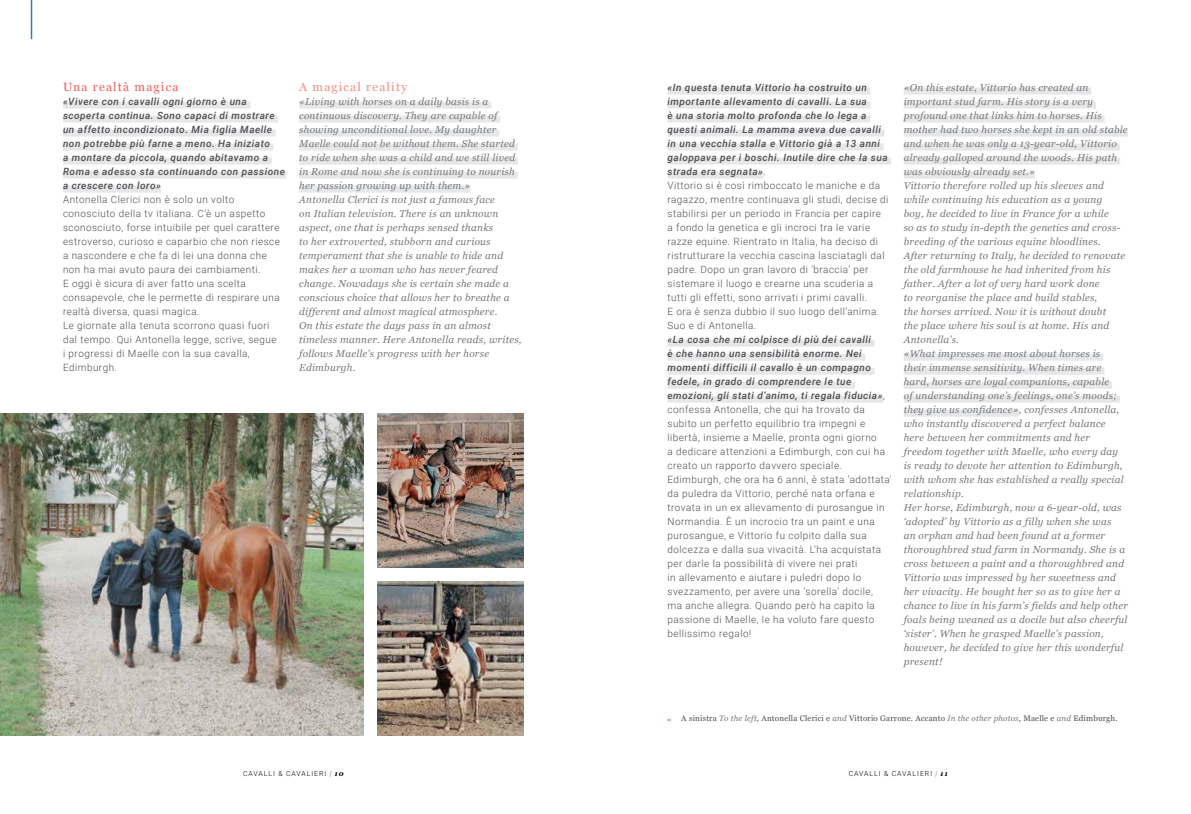
<style>
.page{position:relative;width:1191px;height:814px;background:#fff}
.page>*{position:absolute;margin:0;border:0;box-sizing:border-box;transform-origin:0 0}
.t1{font:12px "Georgia";letter-spacing:.1em;color:#f15b5b}
.t2{font:12px "Georgia";letter-spacing:.1em;color:#f58c81}
.t3{font:700 11px "Georgia";color:#f15b5b}
.t4{font:italic 10px/14px "Georgia";letter-spacing:.025em;color:#77787b}
.t5{font:300 10px/14px "Roboto";letter-spacing:.05em;color:#4d4d4f}
.t6{font:italic 500 10px/14px "Roboto";letter-spacing:.05em;color:#4d4d4f}
.t7{font:8px "Georgia";letter-spacing:.025em;color:#4d4d4f}
.t8{font:300 7px "Roboto";letter-spacing:.135em;color:#000}
.s1{font-weight:500;font-style:italic}
.s2{font-style:italic;color:#77787b}
.s3{font-weight:700;font-style:italic;color:#939598}
.s4{font-family:"Georgia";font-weight:700;font-style:italic}
</style>
<div class="page">
<hr style="left:31px;top:0;width:1px;height:39px;background:#3d75ba">
<div style="left:63px;top:101px;width:187px;height:7px;background:#e6e7e8"></div>
<div style="left:63px;top:115px;width:215px;height:7px;background:#e6e7e8"></div>
<div style="left:63px;top:129px;width:213px;height:7px;background:#e6e7e8"></div>
<div style="left:63px;top:143px;width:210px;height:7px;background:#e6e7e8"></div>
<div style="left:63px;top:157px;width:209px;height:7px;background:#e6e7e8"></div>
<div style="left:63px;top:171px;width:224px;height:7px;background:#e6e7e8"></div>
<div style="left:63px;top:185px;width:98px;height:7px;background:#e6e7e8"></div>
<div style="left:299px;top:101px;width:192px;height:7px;background:#e6e7e8"></div>
<div style="left:299px;top:115px;width:201px;height:7px;background:#e6e7e8"></div>
<div style="left:299px;top:129px;width:200px;height:7px;background:#e6e7e8"></div>
<div style="left:299px;top:143px;width:219px;height:7px;background:#e6e7e8"></div>
<div style="left:299px;top:157px;width:219px;height:7px;background:#e6e7e8"></div>
<div style="left:299px;top:171px;width:219px;height:7px;background:#e6e7e8"></div>
<div style="left:299px;top:185px;width:171px;height:7px;background:#e6e7e8"></div>
<img style="left:0;top:413px;width:364px;height:322px">
<div style="left:903px;top:87px;width:188px;height:7px;background:#e6e7e8"></div>
<div style="left:903px;top:101px;width:193px;height:7px;background:#e6e7e8"></div>
<div style="left:903px;top:115px;width:201px;height:7px;background:#e6e7e8"></div>
<div style="left:903px;top:129px;width:225px;height:7px;background:#e6e7e8"></div>
<div style="left:903px;top:143px;width:216px;height:7px;background:#e6e7e8"></div>
<div style="left:903px;top:157px;width:217px;height:7px;background:#e6e7e8"></div>
<div style="left:903px;top:171px;width:132px;height:7px;background:#e6e7e8"></div>
<div style="left:903px;top:353px;width:200px;height:7px;background:#e6e7e8"></div>
<div style="left:903px;top:367px;width:201px;height:7px;background:#e6e7e8"></div>
<div style="left:903px;top:381px;width:209px;height:7px;background:#e6e7e8"></div>
<div style="left:903px;top:395px;width:217px;height:7px;background:#e6e7e8"></div>
<div style="left:903px;top:409px;width:115px;height:7px;background:#e6e7e8"></div>
<div style="left:667px;top:87px;width:203px;height:7px;background:#e6e7e8"></div>
<div style="left:667px;top:101px;width:203px;height:7px;background:#e6e7e8"></div>
<div style="left:667px;top:115px;width:203px;height:7px;background:#e6e7e8"></div>
<div style="left:667px;top:129px;width:217px;height:7px;background:#e6e7e8"></div>
<div style="left:667px;top:143px;width:216px;height:7px;background:#e6e7e8"></div>
<div style="left:667px;top:157px;width:224px;height:7px;background:#e6e7e8"></div>
<div style="left:667px;top:171px;width:96px;height:7px;background:#e6e7e8"></div>
<div style="left:667px;top:339px;width:207px;height:7px;background:#e6e7e8"></div>
<div style="left:667px;top:353px;width:198px;height:7px;background:#e6e7e8"></div>
<div style="left:667px;top:367px;width:207px;height:7px;background:#e6e7e8"></div>
<div style="left:667px;top:381px;width:188px;height:7px;background:#e6e7e8"></div>
<div style="left:667px;top:395px;width:216px;height:7px;background:#e6e7e8"></div>
<img style="left:378px;top:413px;width:145px;height:154px">
<img style="left:378px;top:581px;width:145px;height:154px">
<p class="t1" style="left:63px;top:78px;width:117px">Una realtà magica</p>
<p class="t6" style="left:63px;top:94px;width:223px">«Vivere con i cavalli ogni giorno è una scoperta continua. Sono capaci di mostrare un affetto incondizionato. Mia figlia Maelle non potrebbe più farne a meno. Ha iniziato<br>a montare da piccola, quando abitavamo a Roma e adesso sta continuando con passione a crescere con loro»</p>
<p class="t5" style="left:63px;top:192px;width:218px">Antonella Clerici non è solo un volto conosciuto della tv italiana. C’è un aspetto sconosciuto, forse intuibile per quel carattere estroverso, curioso e caparbio che non riesce a nascondere e che fa di lei una donna che non ha mai avuto paura dei cambiamenti.<br>E oggi è sicura di aver fatto una scelta consapevole, che le permette di respirare una realtà diversa, quasi magica.<br>Le giornate alla tenuta scorrono quasi fuori dal tempo. Qui Antonella legge, scrive, segue i progressi di Maelle con la sua cavalla, Edimburgh.</p>
<p class="t2" style="left:299px;top:78px;width:110px">A magical reality</p>
<p class="t4" style="left:299px;top:94px;width:224px">«Living with horses on a daily basis is a continuous discovery. They are capable of showing unconditional love. My daughter Maelle could not be without them. She started to ride when she was a child and we still lived in Rome and now she is continuing to nourish her passion growing up with them.»<br>Antonella Clerici is not just a famous face<br>on Italian television. There is an unknown aspect, one that is perhaps sensed thanks<br>to her extroverted, stubborn and curious temperament that she is unable to hide and makes her a woman who has never feared change. Nowadays she is certain she made a conscious choice that allows her to breathe a different and almost magical atmosphere.<br>On this estate the days pass in an almost timeless manner. Here Antonella reads, writes, follows Maelle’s progress with her horse Edimburgh.</p>
<p class="t5" style="left:667px;top:80px;width:222px"><span class="s1">«In questa tenuta Vittorio ha costruito un importante allevamento di cavalli. La sua<br>è una storia molto profonda che lo lega a questi animali. La mamma aveva due cavalli in una vecchia stalla e Vittorio già a 13 anni galoppava per i boschi. Inutile dire che la sua strada era segnata»</span>.<br>Vittorio si è così rimboccato le maniche e da ragazzo, mentre continuava gli studi, decise di stabilirsi per un periodo in Francia per capire a fondo la genetica e gli incroci tra le varie razze equine. Rientrato in Italia, ha deciso di ristrutturare la vecchia cascina lasciatagli dal padre. Dopo un gran lavoro di ‘braccia’ per sistemare il luogo e crearne una scuderia a tutti gli effetti, sono arrivati i primi cavalli.<br>E ora è senza dubbio il suo luogo dell’anima.<br>Suo e di Antonella.</p>
<p class="t5" style="left:667px;top:332px;width:226px"><span class="s1">«La cosa che mi colpisce di più dei cavalli<br>è che hanno una sensibilità enorme. Nei momenti difficili il cavallo è un compagno fedele, in grado di comprendere le tue emozioni, gli stati d’animo, ti regala fiducia»</span>, confessa Antonella, che qui ha trovato da subito un perfetto equilibrio tra impegni e libertà, insieme a Maelle, pronta ogni giorno<br>a dedicare attenzioni a Edimburgh, con cui ha creato un rapporto davvero speciale.<br>Edimburgh, che ora ha 6 anni, è stata ‘adottata’ da puledra da Vittorio, perché nata orfana e trovata in un ex allevamento di purosangue in Normandia. È un incrocio tra un paint e una purosangue, e Vittorio fu colpito dalla sua dolcezza e dalla sua vivacità. L’ha acquistata per darle la possibilità di vivere nei prati<br>in allevamento e aiutare i puledri dopo lo svezzamento, per avere una ‘sorella’ docile,<br>ma anche allegra. Quando però ha capito la passione di Maelle, le ha voluto fare questo bellissimo regalo!</p>
<p class="t4" style="left:903px;top:80px;width:226px">«On this estate, Vittorio has created an important stud farm. His story is a very profound one that links him to horses. His mother had two horses she kept in an old stable and when he was only a 13-year-old, Vittorio already galloped around the woods. His path was obviously already set.»<br>Vittorio therefore rolled up his sleeves and while continuing his education as a young<br>boy, he decided to live in France for a while<br>so as to study in-depth the genetics and cross&shy;breeding of the various equine bloodlines.<br>After returning to Italy, he decided to renovate the old farmhouse he had inherited from his father. After a lot of very hard work done<br>to reorganise the place and build stables,<br>the horses arrived. Now it is without doubt<br>the place where his soul is at home. His and Antonella’s.<br>«What impresses me most about horses is<br>their immense sensitivity. When times are hard, horses are loyal companions, capable<br>of understanding one’s feelings, one’s moods; they give us confidence», confesses Antonella, who instantly discovered a perfect balance here between her commitments and her freedom together with Maelle, who every day is ready to devote her attention to Edimburgh, with whom she has established a really special relationship.<br>Her horse, Edimburgh, now a 6-year-old, was ‘adopted’ by Vittorio as a filly when she was<br>an orphan and had been found at a former thoroughbred stud farm in Normandy. She is a cross between a paint and a thoroughbred and Vittorio was impressed by her sweetness and her vivacity. He bought her so as to give her a chance to live in his farm’s fields and help other foals being weaned as a docile but also cheerful ‘sister’. When he grasped Maelle’s passion, however, he decided to give her this wonderful present!</p>
<p class="t3" style="left:667px;top:711px;width:6px">-</p>
<p class="t7" style="left:681px;top:712px;width:438px">A sinistra <span class="s2">To the left</span>, Antonella Clerici e <span class="s2">and</span> Vittorio Garrone. Accanto <span class="s2">In the other photos</span>, Maelle e <span class="s2">and</span> Edimburgh.</p>
<p class="t8" style="left:243px;top:769px;width:102px">CAVALLI &amp; CAVALIERI <span class="s3">|</span> <span class="s4">10</span></p>
<p class="t8" style="left:848px;top:769px;width:101px">CAVALLI &amp; CAVALIERI <span class="s3">|</span> <span class="s4">11</span></p>
</div>
